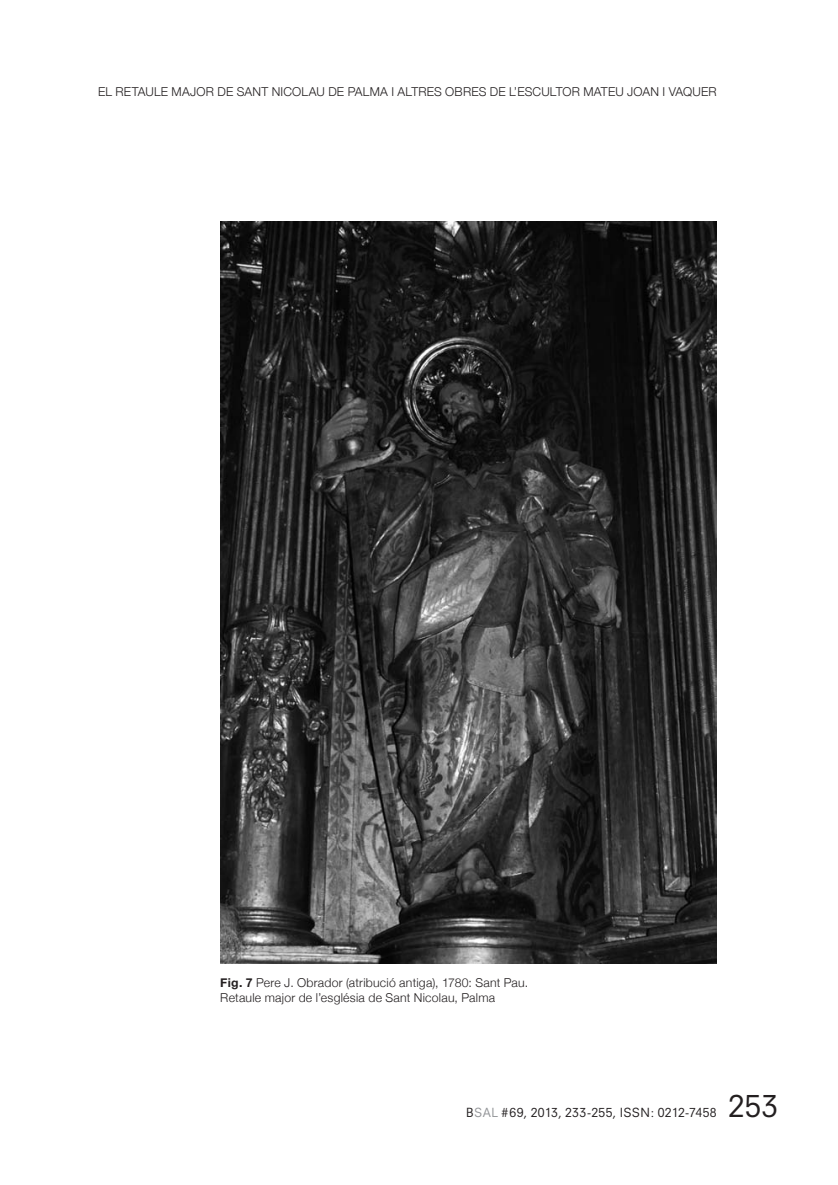
<style>
.page{position:relative;width:838px;height:1185px;background:#fff}
.page>*{position:absolute;margin:0;border:0;box-sizing:border-box;transform-origin:0 0}
.t1{font:29.75px "Neuzeit S";color:#231f20}
.t2{font:300 12.25px/14.7px "Helvetica Neue";letter-spacing:.02em;color:#231f20}
.t3{font:12.25px "Neuzeit S";letter-spacing:.03em;color:#231f20}
.s1{font-weight:700}
.s2{color:#939598}
</style>
<div class="page">
<img style="left:220px;top:222px;width:496px;height:741px">
<p class="t2" style="left:98px;top:84px;width:620px">EL RETAULE MAJOR DE SANT NICOLAU DE PALMA I ALTRES OBRES DE L’ESCULTOR MATEU JOAN I VAQUER</p>
<p class="t2" style="left:220px;top:974px;width:309px"><span class="s1">Fig. 7</span> Pere J. Obrador (atribució antiga), 1780: Sant Pau.<br>Retaule major de l’església de Sant Nicolau, Palma</p>
<p class="t3" style="left:466px;top:1104px;width:252px">B<span class="s2">SAL</span> #69, 2013, 233-255, ISSN: 0212-7458</p>
<h1 class="t1" style="left:728px;top:1087px;width:51px">253</h1>
</div>
